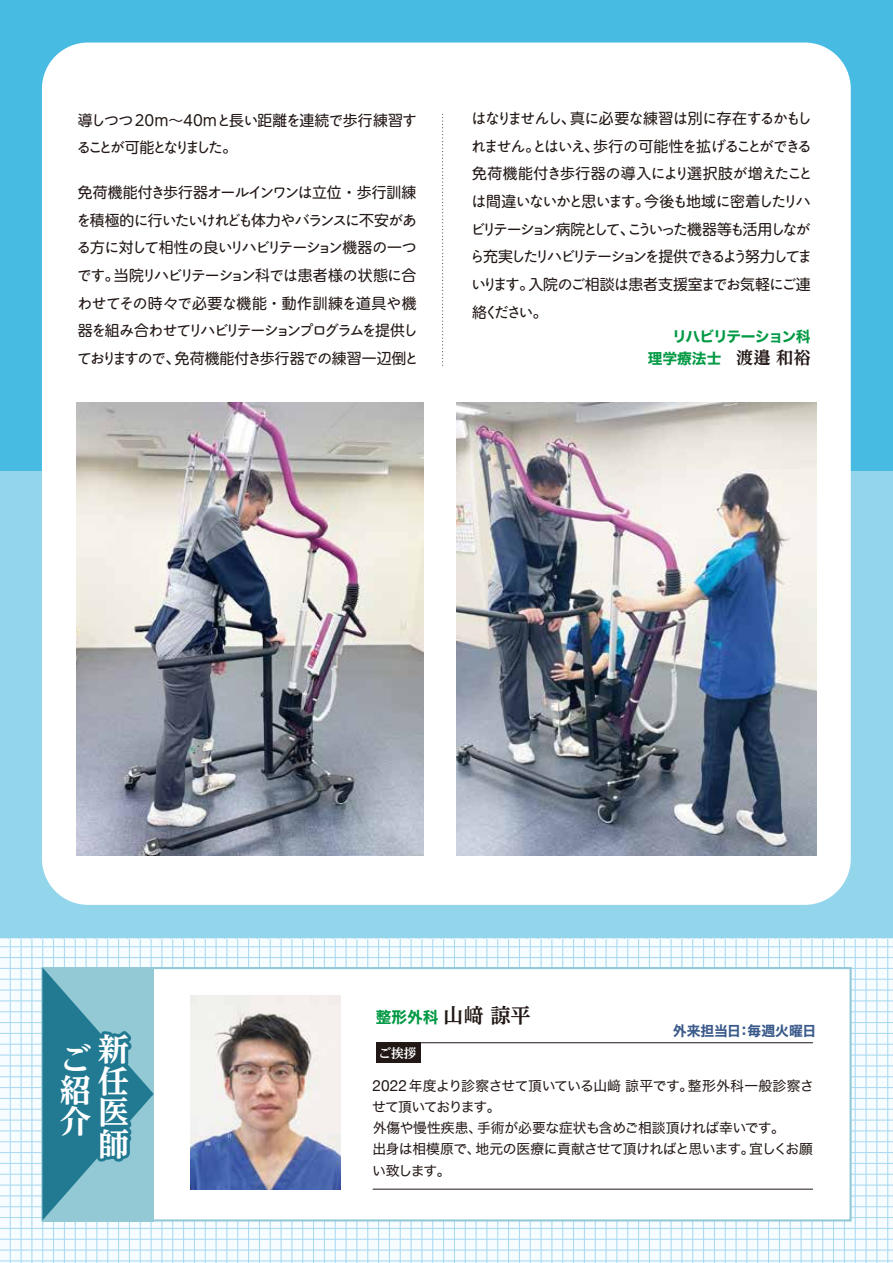
<style>
.page{position:relative;width:893px;height:1263px;background:#fff}
.page>*{position:absolute;margin:0;border:0;box-sizing:border-box;transform-origin:0 0}
.t1{font:700 expanded 31.5px/31.5px "UD Reimin Pro";color:#fff;text-align:justify}
.t2{font:15.6px "Hira Kaku Std N W7";color:#094}
.t3{font:14.85px/27.6px "Maru Anti Std";letter-spacing:-.17em;color:#221815;text-align:justify}
.t4{font:14.85px "UD Shin M Go Pro";letter-spacing:.005em;color:#221815}
.t5{font:14.85px/27.6px "Maru Anti Std";letter-spacing:-.145em;color:#221815}
.t6{font:14.85px "UD Shin M Go Pro";letter-spacing:.035em;color:#221815}
.t7{font:14.85px "UD Shin M Go Pro";letter-spacing:.04em;color:#221815}
.t8{font:14.85px "Maru Anti Std";letter-spacing:-.24em;color:#221815}
.t9{font:14.7px/22.4px "Hira Kaku Std N W7";letter-spacing:-.035em;color:#094;text-align:right}
.t10{font:13.8px/21.3px "Hira Kaku Std N W4";letter-spacing:-.035em;color:#221815}
.t11{font:13.8px "Hira Kaku Std N W7";color:#3a5a8b}
.t12{font:700 12.75px "UD Reimin Pro";color:#fff}
.s1{font-family:"Maru Anti Std"}
.s2{font-family:"UD Shin M Go Pro"}
.s3{font-family:"UD Reimin Pro";font-weight:700;font-size:17.25px;color:#221815}
.s4{font-family:"UD Reimin Pro";font-weight:700;font-size:20.25px;color:#221815}
.s5{font-family:"Helvetica Neue";font-size:15.45px}
</style>
<div class="page">
<svg style="left:0;top:938px;width:893px;height:325px"></svg>
<div style="left:0;top:0;width:893px;height:937px;background:#48bbe3"></div>
<div style="left:0;top:471px;width:893px;height:466px;background:#93d5eb"></div>
<div style="left:42px;top:43px;width:809px;height:862px;background:#fff;border-radius:46px"></div>
<div style="left:41px;top:967px;width:811px;height:254px;background:#fff;border:2px solid #92c9d5"></div>
<img style="left:190px;top:995px;width:150px;height:194px">
<img style="left:456px;top:403px;width:360px;height:453px">
<img style="left:77px;top:403px;width:346px;height:453px">
<hr style="left:420px;top:1042px;width:393px;height:1px;background:#221815">
<hr style="left:373px;top:1189px;width:440px;height:1px;background:#221815">
<div style="left:376px;top:1042px;width:44px;height:21px;background:#221815"></div>
<svg style="left:18px;top:948px;width:155px;height:272px"></svg>
<svg style="left:442px;top:114px;width:1px;height:252px"></svg>
<p class="t4" style="left:78px;top:108px;width:341px">導<span class="s1">しつつ</span>20m～40m<span class="s1">と</span>長<span class="s1">い</span>距離<span class="s1">を</span>連続<span class="s1">で</span>歩行練習<span class="s1">す</span></p>
<p class="t8" style="left:77px;top:137px;width:162px">ることが<span class="s2">可能</span>となりました<span class="s2">。</span></p>
<p class="t4" style="left:78px;top:180px;width:340px">免荷機能付<span class="s1">き</span>歩行器<span class="s1">オールインワンは</span>立位・歩行訓練</p>
<p class="t3" style="left:76px;top:205px;width:342px">を<span class="s2">積極的</span>に<span class="s2">行</span>いたいけれども<span class="s2">体力</span>やバランスに<span class="s2">不安</span>がある<span class="s2">方</span>に<span class="s2">対</span>して<span class="s2">相性</span>の<span class="s2">良</span>いリハビリテーション<span class="s2">機器</span>の<span class="s2">一</span>つです<span class="s2">。当院</span>リハビリテーション<span class="s2">科</span>では<span class="s2">患者様</span>の<span class="s2">状態</span>に<span class="s2">合</span></p>
<p class="t7" style="left:77px;top:291px;width:341px"><span class="s1">わせてその</span>時々<span class="s1">で</span>必要<span class="s1">な</span>機能・動作訓練<span class="s1">を</span>道具<span class="s1">や</span>機</p>
<p class="t3" style="left:78px;top:315px;width:342px"><span class="s2">器</span>を<span class="s2">組</span>み<span class="s2">合</span>わせてリハビリテーションプログラムを<span class="s2">提供</span>し</p>
<p class="t4" style="left:77px;top:346px;width:343px"><span class="s1">ておりますので</span>、免荷機能付<span class="s1">き</span>歩行器<span class="s1">での</span>練習一辺倒<span class="s1">と</span></p>
<p class="t5" style="left:471px;top:103px;width:342px">はなりませんし<span class="s2">、真</span>に<span class="s2">必要</span>な<span class="s2">練習</span>は<span class="s2">別</span>に<span class="s2">存在</span>するかもしれません<span class="s2">。</span>とはいえ<span class="s2">、歩行</span>の<span class="s2">可能性</span>を<span class="s2">拡</span>げることができる</p>
<p class="t6" style="left:472px;top:162px;width:342px">免荷機能付<span class="s1">き</span>歩行器<span class="s1">の</span>導入<span class="s1">により</span>選択肢<span class="s1">が</span>増<span class="s1">えたこと</span></p>
<p class="t3" style="left:470px;top:186px;width:344px;text-align:left">は<span class="s2">間違</span>いないかと<span class="s2">思</span>います<span class="s2">。今後</span>も<span class="s2">地域</span>に<span class="s2">密着</span>したリハビリテーション<span class="s2">病院</span>として<span class="s2">、</span>こういった<span class="s2">機器等</span>も<span class="s2">活用</span>しながら<span class="s2">充実</span>したリハビリテーションを<span class="s2">提供</span>できるよう<span class="s2">努力</span>してま</p>
<p class="t4" style="left:471px;top:272px;width:341px"><span class="s1">いります</span>。入院<span class="s1">のご</span>相談<span class="s1">は</span>患者支援室<span class="s1">までお</span>気軽<span class="s1">にご</span>連</p>
<p class="t3" style="left:472px;top:297px;width:77px"><span class="s2">絡</span>ください<span class="s2">。</span></p>
<p class="t9" style="left:648px;top:326px;width:164px">リハビリテーション科<br>理学療法士 <span class="s3">渡邉 和裕</span></p>
<h1 class="t1" style="left:60px;top:1043px;width:33px;line-height:31px">ご紹介</h1>
<h1 class="t1" style="left:98px;top:1033px;width:32px">新任医師</h1>
<p class="t2" style="left:376px;top:1005px;width:156px">整形外科<span class="s4">山﨑 諒平</span></p>
<p class="t11" style="left:673px;top:1020px;width:145px">外来担当日：毎週火曜日</p>
<p class="t12" style="left:379px;top:1042px;width:39px">ご挨拶</p>
<p class="t10" style="left:372px;top:1075px;width:443px"><span class="s5">2022</span>年度より診察させて頂いている山﨑諒平です。整形外科一般診察させて頂いております。<br>外傷や慢性疾患、手術が必要な症状も含めご相談頂ければ幸いです。<br>出身は相模原で、地元の医療に貢献させて頂ければと思います。宜しくお願い致します。</p>
</div>
